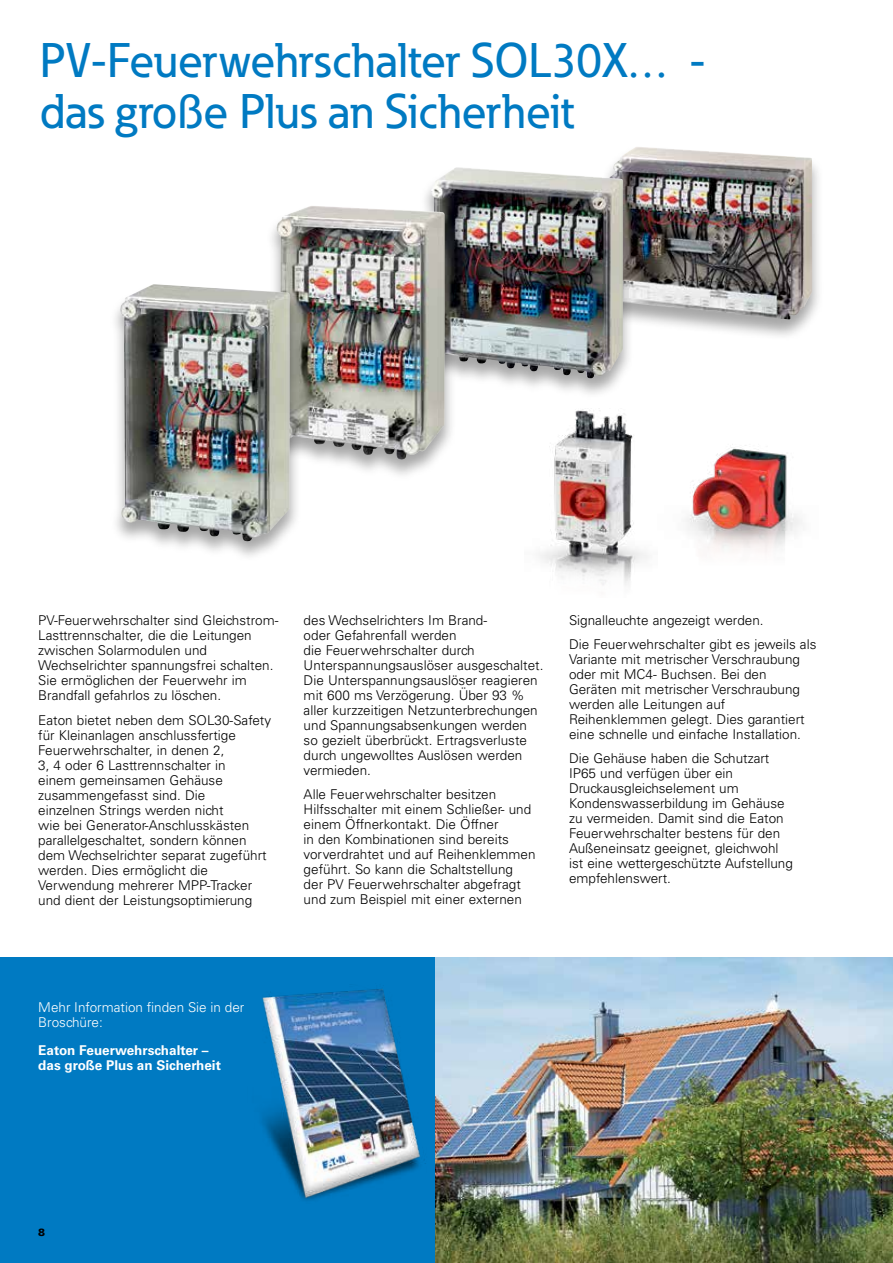
<style>
.page{position:relative;width:893px;height:1263px;background:#fff}
.page>*{position:absolute;margin:0;border:0;box-sizing:border-box;transform-origin:0 0}
.t1{font:500 48px/51px "Eaton";color:#007ac2}
.t2{font:300 13.5px/15px "Univers LT Std";color:#000}
.t3{font:700 13.5px/15px "Univers LT Std";color:#fff}
.t4{font:300 13.5px/15px "Univers LT Std";color:#fff}
.t5{font:900 10.5px "Univers LT Std";color:#000}
</style>
<div class="page">
<div style="left:0;top:957px;width:482px;height:306px;background:#007ac2"></div>
<img style="left:539px;top:409px;width:109px;height:176px">
<img style="left:686px;top:445px;width:116px;height:107px">
<div style="left:597px;top:146px;width:227px;height:195px;background:#000;opacity:.35"></div>
<img style="left:609px;top:147px;width:203px;height:172px">
<div style="left:420px;top:166px;width:215px;height:234px;background:#000;opacity:.35"></div>
<img style="left:431px;top:167px;width:192px;height:211px">
<div style="left:266px;top:205px;width:190px;height:276px;background:#000;opacity:.35"></div>
<img style="left:276px;top:206px;width:169px;height:254px">
<div style="left:109px;top:283px;width:192px;height:280px;background:#000;opacity:.35"></div>
<img style="left:120px;top:284px;width:170px;height:257px">
<img style="left:436px;top:957px;width:457px;height:306px">
<img style="left:262px;top:957px;width:174px;height:246px">
<h1 class="t1" style="left:40px;top:34px;width:667px">PV-Feuerwehrschalter SOL30X… - das große Plus an Sicherheit</h1>
<p class="t2" style="left:38px;top:613px;width:242px">PV-Feuerwehrschalter sind Gleichstrom-Lasttrennschalter, die die Leitungen zwischen Solarmodulen und Wechselrichter spannungsfrei schalten.<br>Sie ermöglichen der Feuerwehr im Brandfall gefahrlos zu löschen.</p>
<p class="t2" style="left:38px;top:712px;width:235px">Eaton bietet neben dem SOL30-Safety für Kleinanlagen anschlussfertige Feuerwehrschalter, in denen 2,<br>3, 4 oder 6 Lasttrennschalter in<br>einem gemeinsamen Gehäuse zusammengefasst sind. Die<br>einzelnen Strings werden nicht<br>wie bei Generator-Anschlusskästen parallelgeschaltet, sondern können dem Wechselrichter separat zugeführt werden. Dies ermöglicht die Verwendung mehrerer MPP-Tracker und dient der Leistungsoptimierung</p>
<p class="t2" style="left:304px;top:613px;width:241px">des Wechselrichters Im Brand-<br>oder Gefahrenfall werden<br>die Feuerwehrschalter durch Unterspannungsauslöser ausgeschaltet.<br>Die Unterspannungsauslöser reagieren mit 600 ms Verzögerung. Über 93 % aller kurzzeitigen Netzunterbrechungen und Spannungsabsenkungen werden so gezielt überbrückt. Ertragsverluste durch ungewolltes Auslösen werden vermieden.</p>
<p class="t2" style="left:304px;top:787px;width:233px">Alle Feuerwehrschalter besitzen Hilfsschalter mit einem Schließer- und einem Öffnerkontakt. Die Öffner<br>in den Kombinationen sind bereits vorverdrahtet und auf Reihenklemmen geführt. So kann die Schaltstellung der PV Feuerwehrschalter abgefragt und zum Beispiel mit einer externen</p>
<p class="t2" style="left:569px;top:609px;width:249px;line-height:24px">Signalleuchte angezeigt werden.<br>Die Feuerwehrschalter gibt es jeweils als</p>
<p class="t2" style="left:569px;top:652px;width:237px">Variante mit metrischer Verschraubung oder mit MC4- Buchsen. Bei den Geräten mit metrischer Verschraubung werden alle Leitungen auf Reihenklemmen gelegt. Dies garantiert eine schnelle und einfache Installation.</p>
<p class="t2" style="left:569px;top:751px;width:225px">Die Gehäuse haben die Schutzart<br>IP65 und verfügen über ein<br>Druckausgleichselement um<br>Kondenswasserbildung im Gehäuse zu vermeiden. Damit sind die Eaton<br>Feuerwehrschalter bestens für den<br>Außeneinsatz geeignet, gleichwohl ist eine wettergeschützte Aufstellung empfehlenswert.</p>
<p class="t4" style="left:38px;top:999px;width:208px">Mehr Information finden Sie in der<br>Broschüre:</p>
<p class="t3" style="left:38px;top:1043px;width:184px">Eaton Feuerwehrschalter – das große Plus an Sicherheit</p>
<p class="t5" style="left:38px;top:1225px;width:9px">8</p>
</div>
